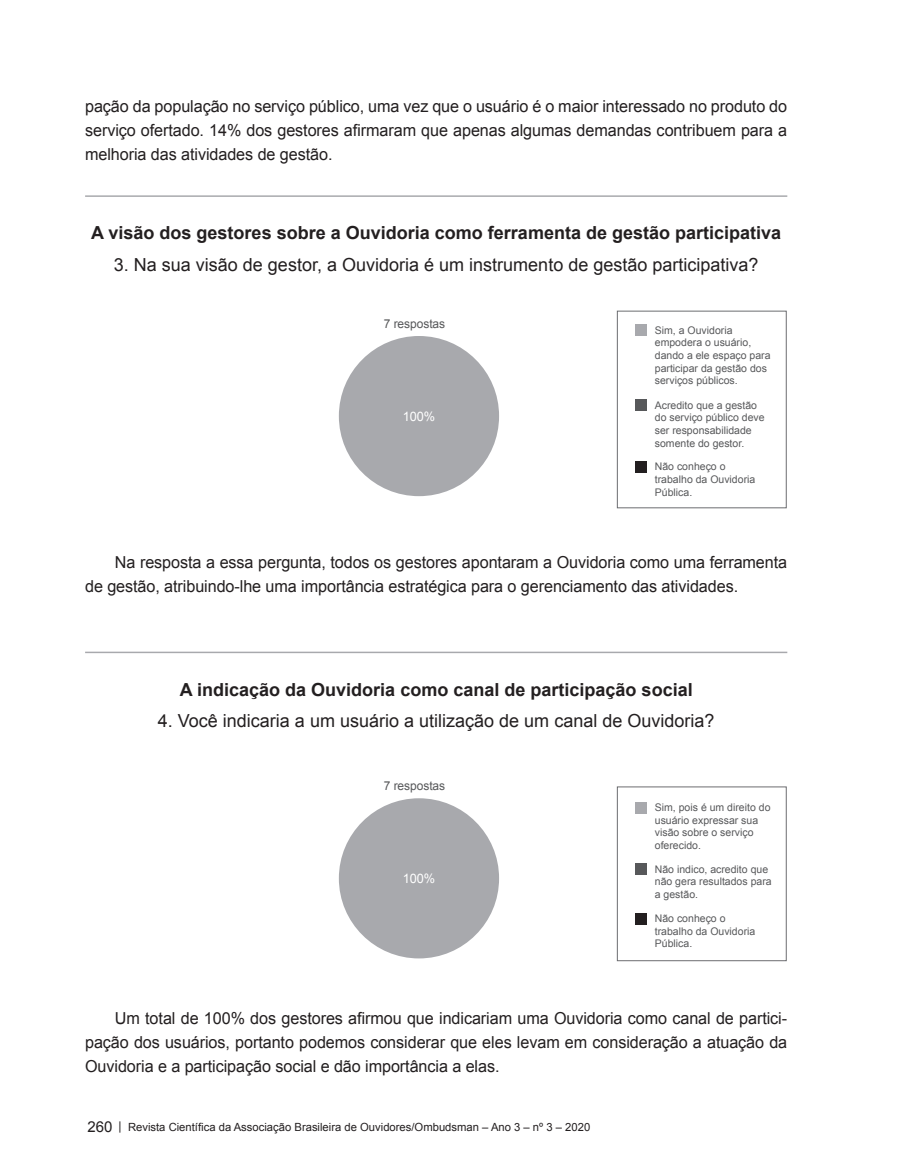
<style>
.page{position:relative;width:915px;height:1170px;background:#fff}
.page>*{position:absolute;margin:0;border:0;box-sizing:border-box;transform-origin:0 0}
.Titulo_tabela{font:18px "Arial";color:#231f20}
.Titulo_tabela-2{font:700 18px "Arial";color:#231f20}
.Texto_corrido{font:16.5px/24px "Arial";letter-spacing:-.005em;color:#231f20;text-align:justify}
.Texto_corrido-2{font:13.05px "Arial";letter-spacing:-.005em;color:#fff}
.Texto_corrido-3{font:12.3px "Arial";letter-spacing:-.005em;color:#57585a}
.t1{font:11.25px "Arial";color:#231f20}
.Paragraph_Style_1{font:10.5px/12.6px "Arial";color:#57585a}
.s1{font-size:15px}
.s2{font-size:12px}
</style>
<div class="page">
<hr style="left:85px;top:195px;width:702px;height:2px;background:#a8a9ad">
<hr style="left:85px;top:651px;width:702px;height:2px;background:#a8a9ad">
<div style="left:339px;top:336px;width:160px;height:160px;background:#a8a9ad;border-radius:50%"></div>
<div style="left:616px;top:311px;width:170px;height:197px;border:1px solid #6c6d70"></div>
<div style="left:634px;top:324px;width:12px;height:12px;background:#a8a9ad"></div>
<div style="left:634px;top:399px;width:12px;height:12px;background:#57585a"></div>
<div style="left:634px;top:461px;width:12px;height:11px;background:#231f20"></div>
<div style="left:339px;top:798px;width:160px;height:160px;background:#a8a9ad;border-radius:50%"></div>
<div style="left:616px;top:786px;width:170px;height:175px;border:1px solid #6c6d70"></div>
<div style="left:634px;top:801px;width:12px;height:12px;background:#a8a9ad"></div>
<div style="left:634px;top:863px;width:12px;height:11px;background:#57585a"></div>
<div style="left:634px;top:912px;width:12px;height:12px;background:#231f20"></div>
<p class="Texto_corrido" style="left:85px;top:94px;width:703px">pação da população no serviço público, uma vez que o usuário é o maior interessado no produto do serviço ofertado. 14% dos gestores afirmaram que apenas algumas demandas contribuem para a melhoria das atividades de gestão.</p>
<p class="Titulo_tabela-2" style="left:91px;top:221px;width:691px">A visão dos gestores sobre a Ouvidoria como ferramenta de gestão participativa</p>
<p class="Titulo_tabela" style="left:114px;top:253px;width:646px">3. Na sua visão de gestor, a Ouvidoria é um instrumento de gestão participativa?</p>
<p class="Texto_corrido-3" style="left:384px;top:315px;width:63px">7 respostas</p>
<p class="Texto_corrido-2" style="left:402px;top:407px;width:34px">100%</p>
<p class="Paragraph_Style_1" style="left:654px;top:324px;width:117px">Sim, a Ouvidoria empodera o usuário, dando a ele espaço para participar da gestão dos serviços públicos.</p>
<p class="Paragraph_Style_1" style="left:654px;top:399px;width:111px">Acredito que a gestão do serviço público deve ser responsabilidade somente do gestor.</p>
<p class="Paragraph_Style_1" style="left:654px;top:460px;width:102px">Não conheço o trabalho da Ouvidoria<br>Pública.</p>
<p class="Texto_corrido" style="left:85px;top:550px;width:703px;text-indent:30px">Na resposta a essa pergunta, todos os gestores apontaram a Ouvidoria como uma ferramenta de gestão, atribuindo-lhe uma importância estratégica para o gerenciamento das atividades.</p>
<p class="Titulo_tabela-2" style="left:180px;top:677px;width:514px">A indicação da Ouvidoria como canal de participação social</p>
<p class="Titulo_tabela" style="left:158px;top:709px;width:558px">4. Você indicaria a um usuário a utilização de um canal de Ouvidoria?</p>
<p class="Texto_corrido-3" style="left:384px;top:777px;width:63px">7 respostas</p>
<p class="Texto_corrido-2" style="left:402px;top:869px;width:34px">100%</p>
<p class="Paragraph_Style_1" style="left:654px;top:801px;width:117px">Sim, pois é um direito do usuário expressar sua visão sobre o serviço oferecido.</p>
<p class="Paragraph_Style_1" style="left:654px;top:862px;width:118px">Não indico, acredito que não gera resultados para a gestão.</p>
<p class="Paragraph_Style_1" style="left:654px;top:912px;width:102px">Não conheço o trabalho da Ouvidoria<br>Pública.</p>
<p class="Texto_corrido" style="left:85px;top:1006px;width:703px;text-indent:30px">Um total de 100% dos gestores afirmou que indicariam uma Ouvidoria como canal de partici&shy;pação dos usuários, portanto podemos considerar que eles levam em consideração a atuação da Ouvidoria e a participação social e dão importância a elas.</p>
<p class="t1" style="left:87px;top:1119px;width:504px"><span class="s1">260</span> <span class="s2">|</span> Revista Científica da Associação Brasileira de Ouvidores/Ombudsman – Ano 3 – nº 3 – 2020</p>
</div>
